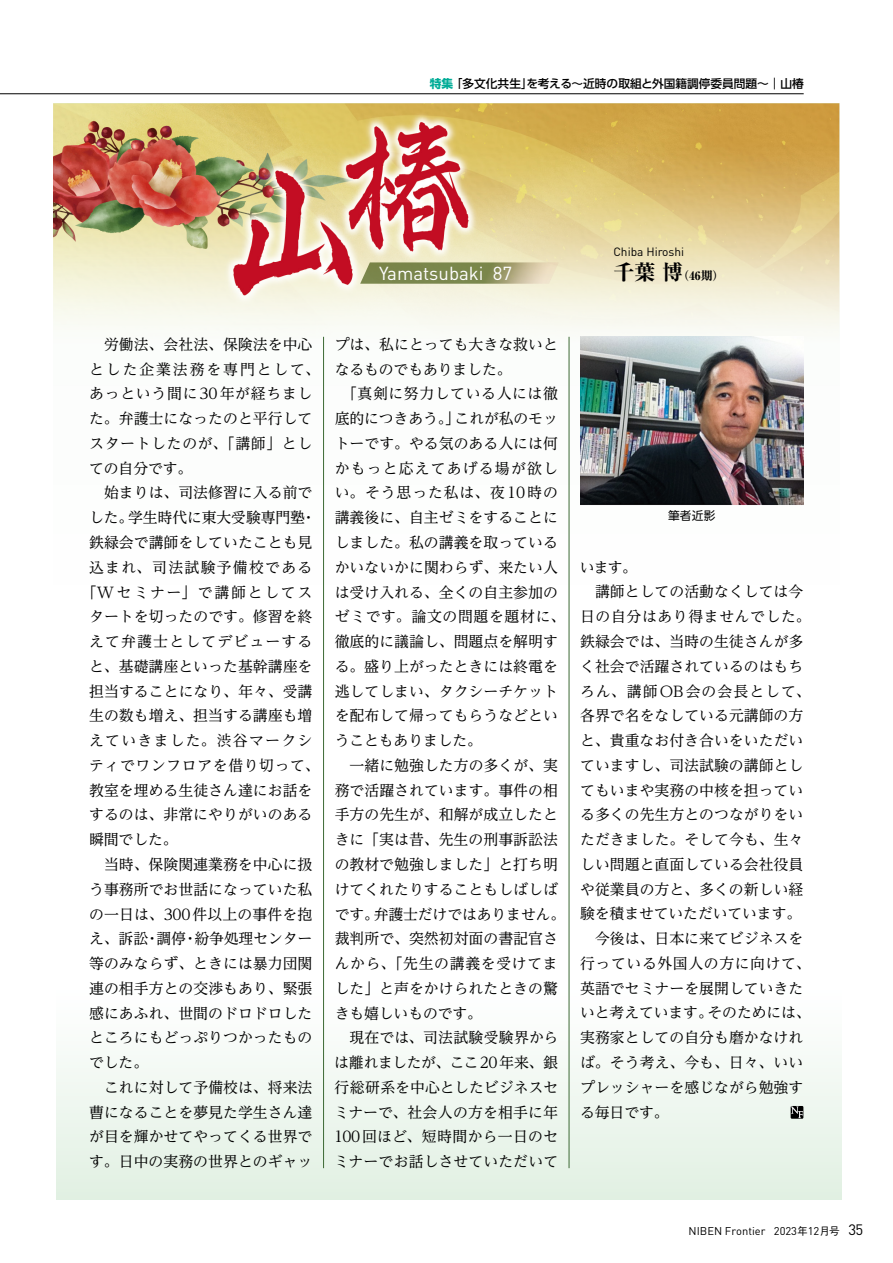
<style>
.page{position:relative;width:893px;height:1263px;background:#fff}
.page>*{position:absolute;margin:0;border:0;box-sizing:border-box;transform-origin:0 0}
.t1{font:18.6px "DIN";color:#fff}
.t2{font:14.85px "UD Reimin Pr 6 N";color:#000}
.t3{font:14.85px/24.8px "UD Reimin Pr 6 N";letter-spacing:.045em;color:#000}
.t4{font:14.85px "UD Reimin Pr 6 N";letter-spacing:.04em;color:#000}
.t5{font:14.85px "UD Reimin Pr 6 N";letter-spacing:.085em;color:#000}
.t6{font:14.85px "UD Reimin Pr 6 N";letter-spacing:.075em;color:#000}
.t7{font:14.85px "UD Reimin Pr 6 N";letter-spacing:-.02em;color:#000}
.t8{font:14.85px "UD Reimin Pr 6 N";letter-spacing:.02em;color:#000}
.t9{font:14.85px "UD Reimin Pr 6 N";letter-spacing:.07em;color:#000}
.t10{font:14.85px "UD Reimin Pr 6 N";letter-spacing:.06em;color:#000}
.t11{font:14.85px "UD Reimin Pr 6 N";letter-spacing:.115em;color:#000}
.t12{font:11.85px "DIN";color:#000}
.t13{font:500 11.7px "UD Shin Go Pr 6 N";color:#000}
.t14{font:800 11.7px "Ryumin Pr 6 N";color:#000}
.t15{font:11.7px "UD Shin Go Pr 6 N";color:#000}
.t16{font:11.1px "DIN";color:#000}
.s1{font-weight:700;color:#00ac97}
.s2{font-size:21px}
.s3{font-family:"Gothic BBB Pr 6 N";font-weight:500;font-size:10.65px}
.s4{font-size:14.85px}
</style>
<div class="page">
<hr style="left:0;top:94px;width:804px;height:1px;background:#000">
<img style="left:54px;top:104px;width:785px;height:504px">
<img style="left:360px;top:262px;width:199px;height:22px">
<div style="left:56px;top:983px;width:786px;height:216px;background:linear-gradient(to bottom,#fff,#e1f0e2)"></div>
<svg style="left:791px;top:1106px;width:12px;height:13px"></svg>
<svg style="left:791px;top:1106px;width:12px;height:12px"></svg>
<hr style="left:323px;top:337px;width:1px;height:831px;background:#3c6934">
<hr style="left:569px;top:337px;width:1px;height:831px;background:#3c6934">
<img style="left:580px;top:337px;width:223px;height:169px">
<p class="t13" style="left:430px;top:74px;width:376px"><span class="s1">特集</span> 「多文化共生」を考える～近時の取組と外国籍調停委員問題～｜山椿</p>
<p class="t3" style="left:89px;top:331px;width:232px;text-indent:15px">労働法、会社法、保険法を中心とした企業法務を専門として、あっという間に30年が経ちました。弁護士になったのと平行してスタートしたのが、「講師」としての自分です。</p>
<p class="t2" style="left:104px;top:481px;width:210px">始まりは、司法修習に入る前で</p>
<p class="t2" style="left:89px;top:505px;width:228px">した。学生時代に東大受験専門塾・</p>
<p class="t2" style="left:89px;top:530px;width:225px">鉄緑会で講師をしていたことも見</p>
<p class="t5" style="left:89px;top:555px;width:225px">込まれ、司法試験予備校である</p>
<p class="t11" style="left:82px;top:580px;width:232px">「Wセミナー」で講師としてス</p>
<p class="t2" style="left:89px;top:605px;width:225px">タートを切ったのです。修習を終</p>
<p class="t6" style="left:89px;top:629px;width:225px">えて弁護士としてデビューする</p>
<p class="t2" style="left:89px;top:654px;width:225px">と、基礎講座といった基幹講座を</p>
<p class="t2" style="left:89px;top:679px;width:225px">担当することになり、年々、受講</p>
<p class="t2" style="left:89px;top:704px;width:225px">生の数も増え、担当する講座も増</p>
<p class="t5" style="left:89px;top:728px;width:225px">えていきました。渋谷マークシ</p>
<p class="t4" style="left:89px;top:753px;width:232px">ティでワンフロアを借り切って、</p>
<p class="t2" style="left:89px;top:778px;width:225px">教室を埋める生徒さん達にお話を</p>
<p class="t2" style="left:89px;top:803px;width:225px">するのは、非常にやりがいのある</p>
<p class="t2" style="left:89px;top:827px;width:90px">瞬間でした。</p>
<p class="t2" style="left:104px;top:852px;width:210px">当時、保険関連業務を中心に扱</p>
<p class="t2" style="left:89px;top:877px;width:225px">う事務所でお世話になっていた私</p>
<p class="t2" style="left:89px;top:902px;width:225px">の一日は、300件以上の事件を抱</p>
<p class="t2" style="left:89px;top:926px;width:225px">え、訴訟・調停・紛争処理センター</p>
<p class="t2" style="left:89px;top:951px;width:225px">等のみならず、ときには暴力団関</p>
<p class="t2" style="left:89px;top:976px;width:225px">連の相手方との交渉もあり、緊張</p>
<p class="t2" style="left:89px;top:1001px;width:225px">感にあふれ、世間のドロドロした</p>
<p class="t2" style="left:89px;top:1026px;width:225px">ところにもどっぷりつかったもの</p>
<p class="t2" style="left:89px;top:1050px;width:61px">でした。</p>
<p class="t2" style="left:104px;top:1075px;width:210px">これに対して予備校は、将来法</p>
<p class="t2" style="left:89px;top:1100px;width:225px">曹になることを夢見た学生さん達</p>
<p class="t2" style="left:89px;top:1125px;width:225px">が目を輝かせてやってくる世界で</p>
<p class="t2" style="left:89px;top:1149px;width:225px">す。日中の実務の世界とのギャッ</p>
<p class="t1" style="left:379px;top:261px;width:135px">Yamatsubaki 87</p>
<p class="t2" style="left:335px;top:332px;width:225px">プは、私にとっても大きな救いと</p>
<p class="t2" style="left:335px;top:357px;width:178px">なるものでもありました。</p>
<p class="t4" style="left:342px;top:382px;width:217px">「真剣に努力している人には徹</p>
<p class="t2" style="left:335px;top:406px;width:225px">底的につきあう。」これが私のモッ</p>
<p class="t2" style="left:335px;top:431px;width:225px">トーです。やる気のある人には何</p>
<p class="t6" style="left:335px;top:456px;width:225px">かもっと応えてあげる場が欲し</p>
<p class="t10" style="left:335px;top:481px;width:225px">い。そう思った私は、夜10時の</p>
<p class="t2" style="left:335px;top:505px;width:225px">講義後に、自主ゼミをすることに</p>
<p class="t2" style="left:335px;top:530px;width:225px">しました。私の講義を取っている</p>
<p class="t2" style="left:335px;top:555px;width:225px">かいないかに関わらず、来たい人</p>
<p class="t2" style="left:335px;top:580px;width:225px">は受け入れる、全くの自主参加の</p>
<p class="t3" style="left:335px;top:604px;width:232px">ゼミです。論文の問題を題材に、</p>
<p class="t2" style="left:335px;top:629px;width:225px">徹底的に議論し、問題点を解明す</p>
<p class="t2" style="left:335px;top:654px;width:225px">る。盛り上がったときには終電を</p>
<p class="t2" style="left:335px;top:679px;width:225px">逃してしまい、タクシーチケット</p>
<p class="t2" style="left:335px;top:704px;width:225px">を配布して帰ってもらうなどとい</p>
<p class="t2" style="left:335px;top:728px;width:149px">うこともありました。</p>
<p class="t2" style="left:350px;top:753px;width:210px">一緒に勉強した方の多くが、実</p>
<p class="t2" style="left:335px;top:778px;width:225px">務で活躍されています。事件の相</p>
<p class="t2" style="left:335px;top:803px;width:225px">手方の先生が、和解が成立したと</p>
<p class="t2" style="left:335px;top:827px;width:225px">きに「実は昔、先生の刑事訴訟法</p>
<p class="t2" style="left:335px;top:852px;width:225px">の教材で勉強しました」と打ち明</p>
<p class="t2" style="left:335px;top:877px;width:225px">けてくれたりすることもしばしば</p>
<p class="t2" style="left:335px;top:902px;width:232px">です。弁護士だけではありません。</p>
<p class="t2" style="left:335px;top:926px;width:225px">裁判所で、突然初対面の書記官さ</p>
<p class="t3" style="left:335px;top:951px;width:225px">んから、「先生の講義を受けてま</p>
<p class="t2" style="left:335px;top:976px;width:225px">した」と声をかけられたときの驚</p>
<p class="t2" style="left:335px;top:1001px;width:149px">きも嬉しいものです。</p>
<p class="t2" style="left:349px;top:1026px;width:210px">現在では、司法試験受験界から</p>
<p class="t7" style="left:334px;top:1050px;width:225px">は離れましたが、ここ20年来、銀</p>
<p class="t2" style="left:335px;top:1075px;width:225px">行総研系を中心としたビジネスセ</p>
<p class="t2" style="left:334px;top:1100px;width:226px">ミナーで、社会人の方を相手に年</p>
<p class="t8" style="left:334px;top:1125px;width:226px">100回ほど、短時間から一日のセ</p>
<p class="t2" style="left:334px;top:1149px;width:226px">ミナーでお話しさせていただいて</p>
<p class="t12" style="left:613px;top:244px;width:72px">Chiba Hiroshi</p>
<p class="t14" style="left:613px;top:266px;width:112px"><span class="s2">千葉 博</span>（46期）</p>
<p class="t15" style="left:668px;top:507px;width:49px">筆者近影</p>
<p class="t2" style="left:580px;top:555px;width:59px">います。</p>
<p class="t2" style="left:595px;top:580px;width:210px">講師としての活動なくしては今</p>
<p class="t4" style="left:580px;top:604px;width:232px">日の自分はあり得ませんでした。</p>
<p class="t2" style="left:580px;top:629px;width:225px">鉄緑会では、当時の生徒さんが多</p>
<p class="t2" style="left:580px;top:654px;width:225px">く社会で活躍されているのはもち</p>
<p class="t9" style="left:580px;top:679px;width:232px">ろん、講師OB会の会長として、</p>
<p class="t2" style="left:580px;top:704px;width:225px">各界で名をなしている元講師の方</p>
<p class="t2" style="left:580px;top:728px;width:225px">と、貴重なお付き合いをいただい</p>
<p class="t2" style="left:580px;top:753px;width:225px">ていますし、司法試験の講師とし</p>
<p class="t2" style="left:580px;top:778px;width:225px">てもいまや実務の中核を担ってい</p>
<p class="t2" style="left:580px;top:803px;width:225px">る多くの先生方とのつながりをい</p>
<p class="t2" style="left:580px;top:827px;width:225px">ただきました。そして今も、生々</p>
<p class="t2" style="left:580px;top:852px;width:225px">しい問題と直面している会社役員</p>
<p class="t2" style="left:580px;top:877px;width:225px">や従業員の方と、多くの新しい経</p>
<p class="t2" style="left:580px;top:902px;width:223px">験を積ませていただいています。</p>
<p class="t2" style="left:595px;top:926px;width:210px">今後は、日本に来てビジネスを</p>
<p class="t4" style="left:580px;top:951px;width:232px">行っている外国人の方に向けて、</p>
<p class="t2" style="left:580px;top:976px;width:225px">英語でセミナーを展開していきた</p>
<p class="t2" style="left:580px;top:1001px;width:232px">いと考えています。そのためには、</p>
<p class="t2" style="left:580px;top:1025px;width:225px">実務家としての自分も磨かなけれ</p>
<p class="t2" style="left:580px;top:1050px;width:225px">ば。そう考え、今も、日々、いい</p>
<p class="t2" style="left:580px;top:1075px;width:225px">プレッシャーを感じながら勉強す</p>
<p class="t2" style="left:580px;top:1100px;width:90px">る毎日です。</p>
<p class="t16" style="left:689px;top:1224px;width:176px">NIBEN Frontier 2023<span class="s3">年</span>12<span class="s3">月号</span> <span class="s4">35</span></p>
</div>
